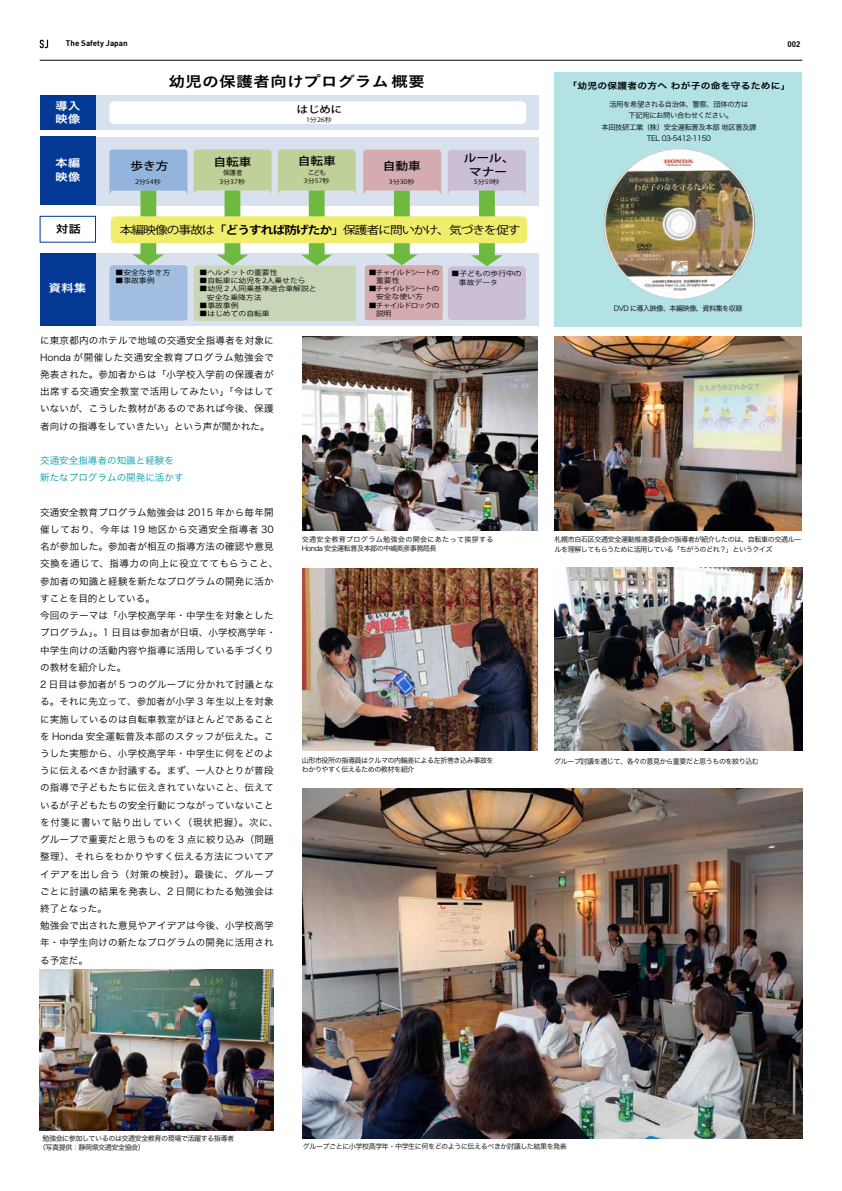
<style>
.page{position:relative;width:842px;height:1191px;background:#fff}
.page>*{position:absolute;margin:0;border:0;box-sizing:border-box;transform-origin:0 0}
.t1{font:14.8px "Koburina Go Std W6";color:#000;scale:1.14 1}
.t2{font:11.1px "Koz Go Pro";letter-spacing:-.075em;color:#000;scale:1.15 1}
.t3{font:500 11.1px/13.3px "Koz Go Pro";color:#000;text-align:center;scale:1.15 1}
.t4{font:11.1px/13.3px "Koburina Go Std W6";color:#fff;scale:1.15 1}
.t5{font:11.1px "Koburina Go Std W6";color:#000;scale:1.15 1}
.t6{font:500 9.8px "Koz Go Pro";color:#000;scale:1.15 1}
.t7{font:9.6px/17.2px "Hira Kaku Pro N W3";letter-spacing:.02em;color:#000;text-align:justify}
.t8{font:9.6px/17.2px "Hira Kaku Pro N W3";color:#00a0aa}
.t9{font:8.8px "Hira Kaku Pro N W6";letter-spacing:.025em;color:#000;scale:1.11 1}
.t10{font:700 8px "DIN";color:#000}
.t11{font:7.3px/11.4px "Hira Kaku Pro N W3";letter-spacing:-.05em;color:#000;text-align:center}
.t12{font:7.1px/9.2px "Hira Kaku Pro N W3";letter-spacing:-.07em;color:#000}
.t13{font:7.1px/9.2px "Hira Kaku Pro N W3";letter-spacing:.045em;color:#000}
.t14{font:6.8px/8.1px "Koz Go Pro";color:#000;scale:1.15 1}
.t15{font:6.8px/8.1px "Koz Go Pro";letter-spacing:-.1em;color:#000;scale:1.15 1}
.t16{font:6.5px "Koz Go Pro";letter-spacing:-.045em;color:#000}
.t17{font:6.1px "Koz Go Pro";color:#040000;scale:1.15 1}
.s1{font-weight:700}
</style>
<div class="page">
<div style="left:555px;top:72px;width:247px;height:254px;background:#b3e2e5"></div>
<svg style="left:40px;top:40px;width:8px;height:8px"></svg>
<hr style="left:40px;top:60px;width:762px;height:1px;background:#000">
<img style="left:303px;top:336px;width:235px;height:194px">
<img style="left:40px;top:969px;width:234px;height:161px">
<img style="left:555px;top:336px;width:246px;height:194px">
<img style="left:303px;top:568px;width:235px;height:182px">
<img style="left:555px;top:567px;width:247px;height:184px">
<img style="left:302px;top:789px;width:500px;height:349px">
<img style="left:603px;top:148px;width:152px;height:151px">
<div style="left:95px;top:137px;width:444px;height:68px;background:#d9e1ef"></div>
<div style="left:95px;top:253px;width:444px;height:72px;background:#d9e1ef"></div>
<div style="left:95px;top:95px;width:444px;height:35px;background:#d9e1ef"></div>
<div style="left:109px;top:101px;width:417px;height:23px;background:#fff;border-radius:4px"></div>
<div style="left:40px;top:137px;width:56px;height:68px;background:#033994"></div>
<div style="left:40px;top:253px;width:56px;height:73px;background:#033994"></div>
<div style="left:40px;top:95px;width:56px;height:35px;background:#033994"></div>
<svg style="left:109px;top:149px;width:78px;height:172px"></svg>
<svg style="left:194px;top:149px;width:162px;height:172px"></svg>
<div style="left:111px;top:216px;width:416px;height:27px;background:#f1ed6c;border-radius:4px"></div>
<svg style="left:363px;top:149px;width:163px;height:171px"></svg>
<div style="left:40px;top:216px;width:56px;height:26px;border:1px solid #033994"></div>
<p class="t10" style="left:66px;top:38px;width:63px">The Safety Japan</p>
<p class="t10" style="left:787px;top:39px;width:15px">002</p>
<p class="t4" style="left:55px;top:99px;width:24px">導入映像</p>
<h1 class="t1" style="left:168px;top:70px;width:227px">幼児の保護者向けプログラム概要</h1>
<p class="t6" style="left:297px;top:103px;width:41px">はじめに</p>
<p class="t17" style="left:306px;top:115px;width:24px">1分26秒</p>
<p class="t9" style="left:567px;top:78px;width:202px">「幼児の保護者の方へ わが子の命を守るために」</p>
<p class="t11" style="left:601px;top:98px;width:157px">活用を希望される自治体、警察、団体の方は<br>下記宛にお問い合わせください。<br>本田技研工業（株）安全運転普及本部 地区普及課<br>TEL 03-5412-1150</p>
<p class="t4" style="left:55px;top:157px;width:24px">本編映像</p>
<p class="t3" style="left:130px;top:160px;width:35px">歩き方</p>
<p class="t3" style="left:298px;top:155px;width:35px">自転車</p>
<p class="t3" style="left:464px;top:152px;width:46px">ルール、マナー</p>
<p class="t3" style="left:213px;top:155px;width:35px">自転車</p>
<p class="t3" style="left:383px;top:160px;width:35px">自動車</p>
<p class="t17" style="left:389px;top:177px;width:24px">3分30秒</p>
<p class="t16" style="left:223px;top:168px;width:21px">保護者</p>
<p class="t16" style="left:308px;top:168px;width:19px">こども</p>
<p class="t17" style="left:135px;top:177px;width:24px">2分54秒</p>
<p class="t17" style="left:219px;top:178px;width:24px">3分37秒</p>
<p class="t17" style="left:304px;top:177px;width:24px">3分57秒</p>
<p class="t17" style="left:474px;top:178px;width:24px">5分59秒</p>
<p class="t5" style="left:56px;top:220px;width:24px">対話</p>
<p class="t2" style="left:120px;top:223px;width:350px">本編映像の事故は<span class="s1">「どうすれば防げたか」</span>保護者に問いかけ、気づきを促す</p>
<p class="t4" style="left:48px;top:282px;width:35px">資料集</p>
<p class="t14" style="left:116px;top:269px;width:49px">■安全な歩き方</p>
<p class="t14" style="left:116px;top:277px;width:35px">■事故事例</p>
<p class="t14" style="left:200px;top:269px;width:69px">■ヘルメットの重要性</p>
<p class="t14" style="left:200px;top:277px;width:94px">■自転車に幼児を2人乗せたら</p>
<p class="t14" style="left:207px;top:285px;width:97px;text-indent:-7px">■幼児２人同乗基準適合車解説と安全な乗降方法</p>
<p class="t14" style="left:200px;top:301px;width:35px">■事故事例</p>
<p class="t14" style="left:200px;top:309px;width:63px">■はじめての自転車</p>
<p class="t15" style="left:376px;top:269px;width:57px;text-indent:-7px">■チャイルドシートの重要性</p>
<p class="t15" style="left:376px;top:285px;width:57px;text-indent:-7px">■チャイルドシートの安全な使い方</p>
<p class="t15" style="left:376px;top:301px;width:57px;text-indent:-7px">■チャイルドロックの説明</p>
<p class="t14" style="left:459px;top:270px;width:56px;text-indent:-7px">■子どもの歩行中の事故データ</p>
<p class="t12" style="left:614px;top:303px;width:130px">DVD に導入映像、本編映像、資料集を収録</p>
<p class="t7" style="left:40px;top:330px;width:235px">に東京都内のホテルで地域の交通安全指導者を対象にHonda が開催した交通安全教育プログラム勉強会で発表された。参加者からは「小学校入学前の保護者が出席する交通安全教室で活用してみたい」「今はしていないが、こうした教材があるのであれば今後、保護者向けの指導をしていきたい」という声が聞かれた。</p>
<p class="t8" style="left:40px;top:451px;width:145px">交通安全指導者の知識と経験を新たなプログラムの開発に活かす</p>
<p class="t7" style="left:40px;top:503px;width:240px;text-align:left">交通安全教育プログラム勉強会は 2015 年から毎年開催しており、今年は 19 地区から交通安全指導者 30名が参加した。参加者が相互の指導方法の確認や意見交換を通じて、指導力の向上に役立ててもらうこと、参加者の知識と経験を新たなプログラムの開発に活かすことを目的としている。<br>今回のテーマは「小学校高学年・中学生を対象としたプログラム」。1 日目は参加者が日頃、小学校高学年・中学生向けの活動内容や指導に活用している手づくりの教材を紹介した。<br>2 日目は参加者が 5 つのグループに分かれて討議となる。それに先立って、参加者が小学 3 年生以上を対象に実施しているのは自転車教室がほとんどであることを Honda 安全運転普及本部のスタッフが伝えた。こうした実態から、小学校高学年・中学生に何をどのように伝えるべきか討議する。まず、一人ひとりが普段の指導で子どもたちに伝えきれていないこと、伝えているが子どもたちの安全行動につながっていないことを付箋に書いて貼り出していく（現状把握）。次に、グループで重要だと思うものを 3 点に絞り込み（問題整理）、それらをわかりやすく伝える方法についてアイデアを出し合う（対策の検討）。最後に、グループごとに討議の結果を発表し、2 日間にわたる勉強会は終了となった。<br>勉強会で出された意見やアイデアは今後、小学校高学年・中学生向けの新たなプログラムの開発に活用される予定だ。</p>
<p class="t13" style="left:302px;top:534px;width:193px">交通安全教育プログラム勉強会の開会にあたって挨拶する<br>Honda 安全運転普及本部の中嶋英彦事務局長</p>
<p class="t12" style="left:555px;top:535px;width:248px">札幌市白石区交通安全運動推進委員会の指導者が紹介したのは、自転車の交通ルールを理解してもらうために活用している「ちがうのどれ？」というクイズ</p>
<p class="t12" style="left:302px;top:755px;width:193px">山形市役所の指導員はクルマの内輪差による左折巻き込み事故をわかりやすく伝えるための教材を紹介</p>
<p class="t12" style="left:554px;top:756px;width:206px">グループ討議を通じて、各々の意見から重要だと思うものを絞り込む</p>
<p class="t12" style="left:39px;top:1132px;width:197px;text-indent:4px">勉強会に参加しているのは交通安全教育の現場で活躍する指導者（写真提供：静岡県交通安全協会）</p>
<p class="t12" style="left:303px;top:1141px;width:266px">グループごとに小学校高学年・中学生に何をどのように伝えるべきか討議した結果を発表</p>
</div>
